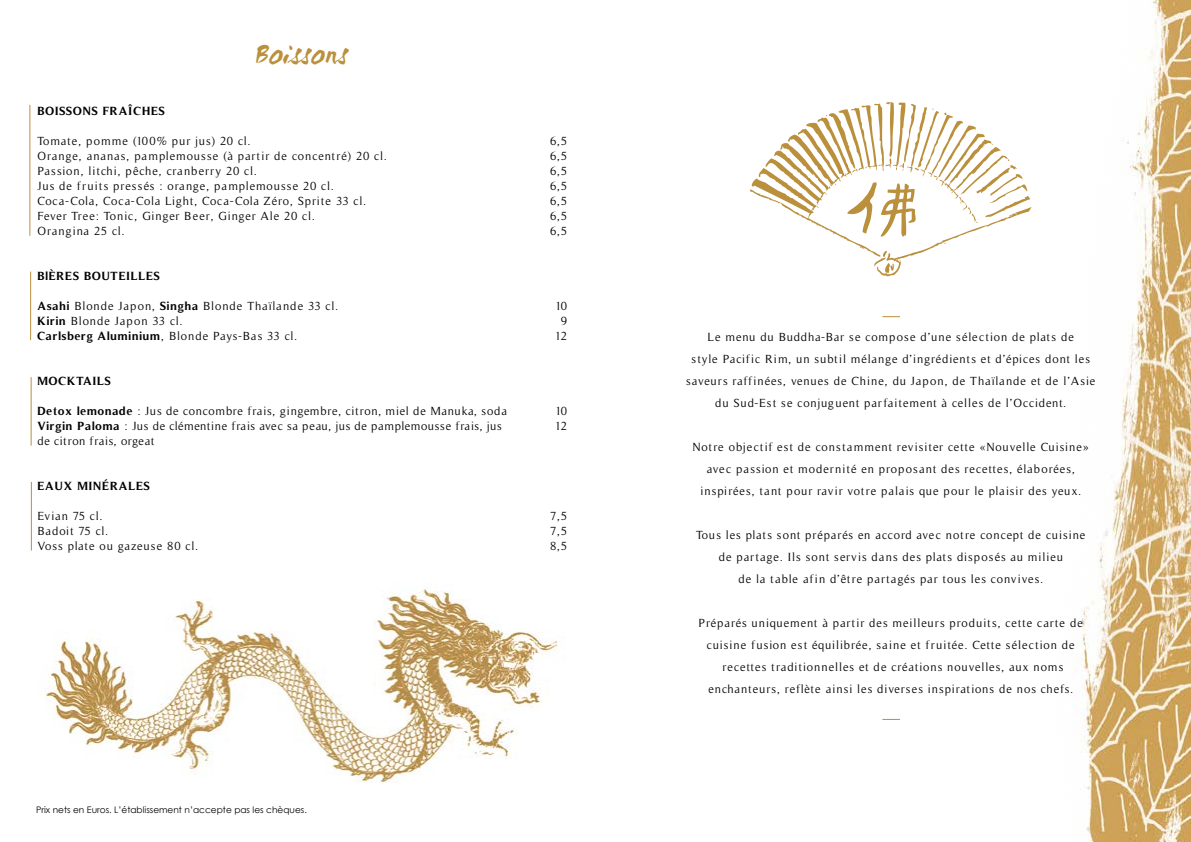
<style>
.page{position:relative;width:1191px;height:842px;background:#fff}
.page>*{position:absolute;margin:0;border:0;box-sizing:border-box;transform-origin:0 0}
.t1{font:30px "WC Mano Negra Bta";color:#ba903c}
.t2{font:12px/15px "Timeless";letter-spacing:.075em;color:#000;text-align:center}
.t3{font:12px/15px "Timeless";letter-spacing:.055em;color:#000}
.t4{font:700 12px "Timeless";letter-spacing:.05em;color:#000}
.t5{font:12px/15px "Timeless";letter-spacing:.05em;color:#000}
.t6{font:9px "Century Gothic";color:#000}
.s1{font-weight:700}
</style>
<div class="page">
<img style="left:29px;top:0;width:1162px;height:842px">
<hr style="left:30px;top:105px;width:1px;height:131px;background:#ba903c">
<hr style="left:31px;top:377px;width:1px;height:69px;background:#ba903c">
<hr style="left:31px;top:482px;width:1px;height:68px;background:#ba903c">
<svg style="left:882px;top:316px;width:18px;height:1px"></svg>
<svg style="left:882px;top:719px;width:18px;height:1px"></svg>
<hr style="left:30px;top:272px;width:1px;height:68px;background:#ba903c">
<svg style="left:749px;top:101px;width:282px;height:177px"></svg>
<img style="left:37px;top:568px;width:530px;height:214px">
<h1 class="t1" style="left:255px;top:36px;width:94px">Boissons</h1>
<p class="t4" style="left:37px;top:104px;width:129px">BOISSONS FRAÎCHES</p>
<p class="t2" style="left:37px;top:134px;width:351px;text-align:left">Tomate, pomme (100% pur jus) 20 cl.<br>Orange, ananas, pamplemousse (à partir de concentré) 20 cl.<br>Passion, litchi, pêche, cranberry 20 cl.<br>Jus de fruits pressés : orange, pamplemousse 20 cl.<br>Coca-Cola, Coca-Cola Light, Coca-Cola Zéro, Sprite 33 cl.<br>Fever Tree: Tonic, Ginger Beer, Ginger Ale 20 cl.<br>Orangina 25 cl.</p>
<p class="t4" style="left:37px;top:269px;width:124px">BlÈRES BOUTEILLES</p>
<p class="t2" style="left:37px;top:299px;width:302px;text-align:left"><span class="s1">Asahi</span> Blonde Japon, <span class="s1">Singha</span> Blonde Thaïlande 33 cl.<br><span class="s1">Kirin</span> Blonde Japon 33 cl.<br><span class="s1">Carlsberg Aluminium</span>, Blonde Pays-Bas 33 cl.</p>
<p class="t4" style="left:37px;top:374px;width:75px">MOCKTAILS</p>
<p class="t3" style="left:37px;top:404px;width:471px"><span class="s1">Detox lemonade</span> : Jus de concombre frais, gingembre, citron, miel de Manuka, soda<br><span class="s1">Virgin Paloma</span> : Jus de clémentine frais avec sa peau, jus de pamplemousse frais, jus de citron frais, orgeat</p>
<p class="t4" style="left:37px;top:479px;width:114px">EAUX MINÉRALES</p>
<p class="t5" style="left:37px;top:509px;width:162px">Evian 75 cl.<br>Badoit 75 cl.<br>Voss plate ou gazeuse 80 cl.</p>
<p class="t2" style="left:550px;top:133px;width:19px;text-align:justify">6,5<br>6,5<br>6,5<br>6,5<br>6,5<br>6,5<br>6,5</p>
<p class="t2" style="left:555px;top:298px;width:14px">10<br>9<br>12</p>
<p class="t2" style="left:555px;top:403px;width:14px;text-align:left">10<br>12</p>
<p class="t2" style="left:550px;top:508px;width:19px;text-align:justify">7,5<br>7,5<br>8,5</p>
<p class="t6" style="left:36px;top:804px;width:272px">Prix nets en Euros. L’établissement n’accepte pas les chèques.</p>
<p class="t2" style="left:686px;top:326px;width:411px;line-height:22px">Le menu du Buddha-Bar se compose d’une sélection de plats de<br>style Pacific Rim, un subtil mélange d’ingrédients et d’épices dont les saveurs raffinées, venues de Chine, du Japon, de Thaïlande et de l’Asie du Sud-Est se conjuguent parfaitement à celles de l’Occident.</p>
<p class="t2" style="left:692px;top:436px;width:398px;line-height:22px">Notre objectif est de constamment revisiter cette «Nouvelle Cuisine» avec passion et modernité en proposant des recettes, élaborées, inspirées, tant pour ravir votre palais que pour le plaisir des yeux.</p>
<p class="t2" style="left:696px;top:524px;width:391px;line-height:22px">Tous les plats sont préparés en accord avec notre concept de cuisine de partage. Ils sont servis dans des plats disposés au milieu<br>de la table afin d’être partagés par tous les convives.</p>
<p class="t2" style="left:698px;top:612px;width:386px;line-height:22px">Préparés uniquement à partir des meilleurs produits, cette carte de cuisine fusion est équilibrée, saine et fruitée. Cette sélection de recettes traditionnelles et de créations nouvelles, aux noms enchanteurs, reflète ainsi les diverses inspirations de nos chefs.</p>
</div>
